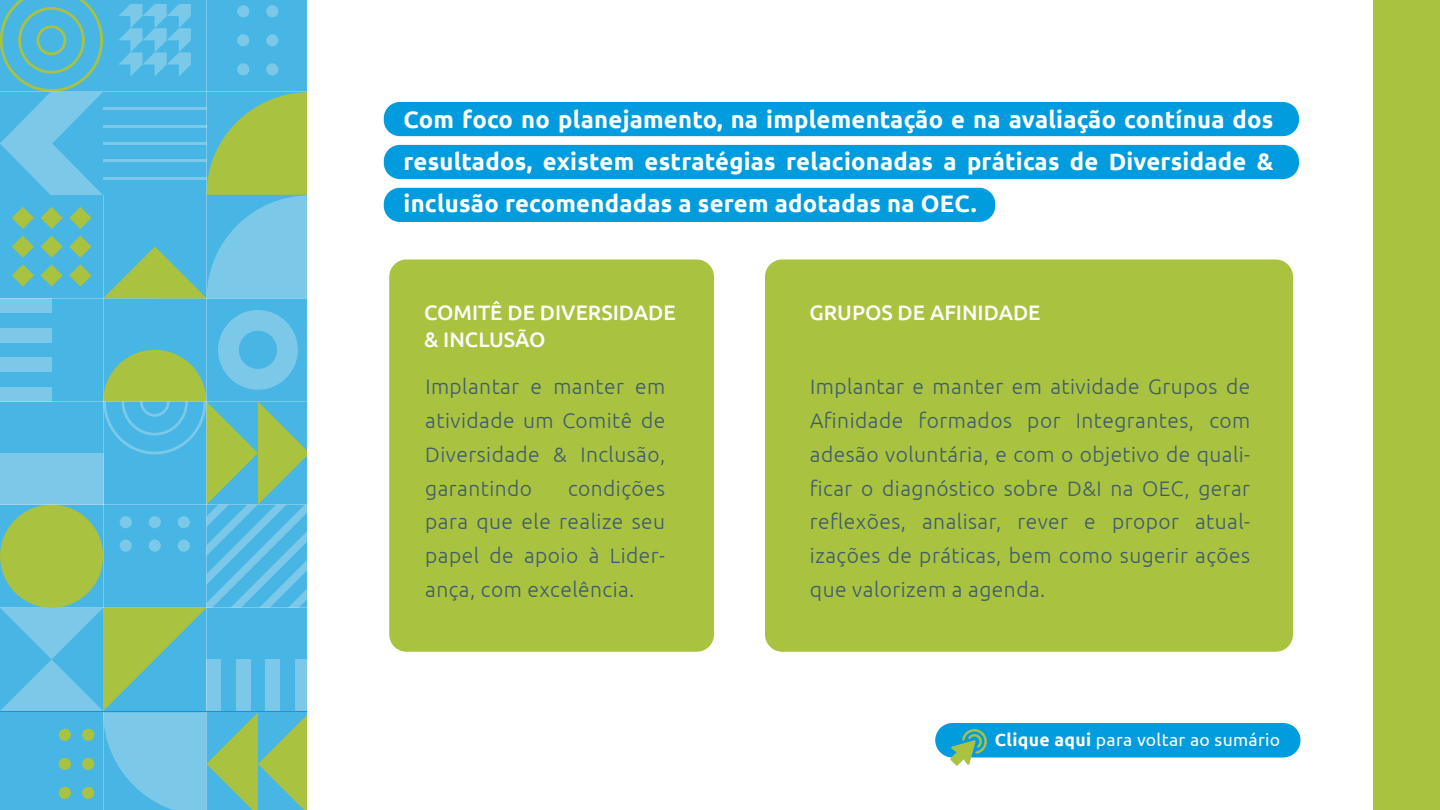
<style>
.page{position:relative;width:1440px;height:810px;background:#fff}
.page>*{position:absolute;margin:0;border:0;box-sizing:border-box;transform-origin:0 0}
.t1{font:700 23.85px/42.2px "Ubuntu";letter-spacing:.01em;color:#fff;text-align:justify}
.t2{font:300 21px/33.8px "Ubuntu";letter-spacing:.02em;color:#3f5b70;text-align:justify}
.t3{font:500 21px/27px "Ubuntu";color:#fff}
.t4{font:17.55px "Ubuntu";letter-spacing:.02em;color:#fff}
.s1{font-weight:700}
</style>
<div class="page">
<div style="left:384px;top:102px;width:915px;height:34px;background:#009cde;border-radius:16px"></div>
<div style="left:384px;top:145px;width:915px;height:34px;background:#009cde;border-radius:16px"></div>
<div style="left:384px;top:188px;width:611px;height:34px;background:#009cde;border-radius:16px"></div>
<div style="left:389px;top:260px;width:325px;height:392px;background:#a9c23f;border-radius:17px"></div>
<div style="left:765px;top:260px;width:528px;height:392px;background:#a9c23f;border-radius:17px"></div>
<div style="left:103px;top:298px;width:103px;height:103px;background:#48b6e4"></div>
<div style="left:206px;top:298px;width:101px;height:103px;background:#48b6e4"></div>
<div style="left:0;top:298px;width:103px;height:103px;background:#48b6e4"></div>
<div style="left:0;top:298px;width:52px;height:15px;background:#7bc8e8"></div>
<svg style="left:0;top:0;width:307px;height:299px;background:#61bbcc"></svg>
<svg style="left:0;top:310px;width:307px;height:500px;background:#67bcc4"></svg>
<div style="left:0;top:712px;width:103px;height:98px;background:#48b6e4"></div>
<div style="left:82px;top:729px;width:12px;height:12px;background:#a9c23f;border-radius:50%"></div>
<div style="left:82px;top:758px;width:12px;height:12px;background:#a9c23f;border-radius:50%"></div>
<div style="left:82px;top:787px;width:12px;height:12px;background:#a9c23f;border-radius:50%"></div>
<div style="left:59px;top:729px;width:12px;height:12px;background:#a9c23f;border-radius:50%"></div>
<div style="left:59px;top:758px;width:12px;height:12px;background:#a9c23f;border-radius:50%"></div>
<div style="left:59px;top:787px;width:12px;height:12px;background:#a9c23f;border-radius:50%"></div>
<div style="left:1373px;top:0;width:67px;height:810px;background:#a9c23f"></div>
<div style="left:935px;top:723px;width:365px;height:35px;background:#009cde;border-radius:17px"></div>
<svg style="left:950px;top:729px;width:37px;height:37px"></svg>
<p class="t1" style="left:404px;top:98px;width:871px">Com foco no planejamento, na implementação e na avaliação contínua dos resultados, existem estratégias relacionadas a práticas de Diversidade &amp; inclusão recomendadas a serem adotadas na OEC.</p>
<p class="t3" style="left:424px;top:298px;width:253px">COMITÊ DE DIVERSIDADE &amp; INCLUSÃO</p>
<p class="t3" style="left:810px;top:298px;width:233px">GRUPOS DE AFINIDADE</p>
<p class="t2" style="left:425px;top:369px;width:242px">Implantar e manter em atividade um Comitê de Diversidade &amp; Inclusão, garantindo</p>
<p class="t2" style="left:425px;top:471px;width:241px;text-indent:143px">condições para que ele realize seu papel de apoio à Lider&shy;ança, com excelência.</p>
<p class="t2" style="left:810px;top:369px;width:442px">Implantar e manter em atividade Grupos de Afinidade formados por Integrantes, com adesão voluntária, e com o objetivo de quali&shy;ficar o diagnóstico sobre D&amp;I na OEC, gerar reflexões, analisar, rever e propor atual&shy;izações de práticas, bem como sugerir ações que valorizem a agenda.</p>
<p class="t4" style="left:995px;top:729px;width:287px"><span class="s1">Clique aqui</span> para voltar ao sumário</p>
</div>
